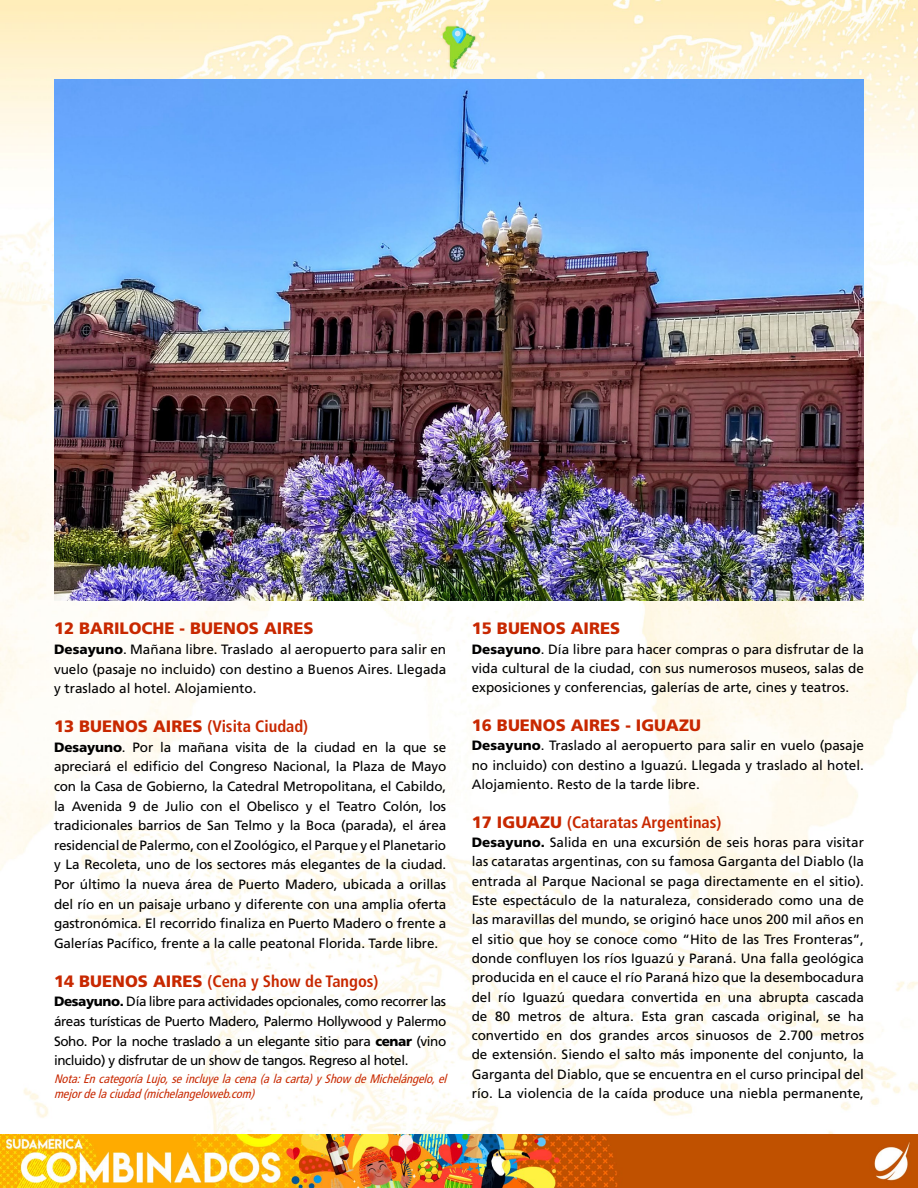
<style>
.page{position:relative;width:918px;height:1188px;background:#fff}
.page>*{position:absolute;margin:0;border:0;box-sizing:border-box;transform-origin:0 0}
.t1{font:700 condensed 16.5px "Frutiger";color:#c82800}
.t2{font:900 16.5px "Frutiger";color:#c82800}
.t3{font:13.5px/19.4px "Frutiger";color:#000;text-align:justify}
.t4{font:italic condensed 12.3px/15px "Frutiger";color:#c82800}
.s1{font-weight:900}
.s2{font-weight:900;font-stretch:normal}
</style>
<div class="page">
<img style="left:0;top:1px;width:918px;height:1133px">
<img style="left:0;top:1134px;width:918px;height:54px">
<img style="left:54px;top:80px;width:810px;height:520px">
<p class="t2" style="left:54px;top:619px;width:261px">12 BARILOCHE - BUENOS AIRES</p>
<p class="t3" style="left:54px;top:639px;width:394px"><span class="s1">Desayuno</span>. Mañana libre. Traslado al aeropuerto para salir en vuelo (pasaje no incluido) con destino a Buenos Aires. Llegada y traslado al hotel. Alojamiento.</p>
<p class="t1" style="left:54px;top:717px;width:256px"><span class="s2">13 BUENOS AIRES</span> (Visita Ciudad)</p>
<p class="t3" style="left:54px;top:737px;width:394px"><span class="s1">Desayuno</span>. Por la mañana visita de la ciudad en la que se apreciará el edificio del Congreso Nacional, la Plaza de Mayo con la Casa de Gobierno, la Catedral Metropolitana, el Cabildo, la Avenida 9 de Julio con el Obelisco y el Teatro Colón, los tradicionales barrios de San Telmo y la Boca (parada), el área residencial de Palermo, con el Zoológico, el Parque y el Planetario y La Recoleta, uno de los sectores más elegantes de la ciudad.<br>Por último la nueva área de Puerto Madero, ubicada a orillas del río en un paisaje urbano y diferente con una amplia oferta gastronómica. El recorrido finaliza en Puerto Madero o frente a Galerías Pacífico, frente a la calle peatonal Florida. Tarde libre.</p>
<p class="t1" style="left:54px;top:971px;width:326px"><span class="s2">14 BUENOS AIRES</span> (Cena y Show de Tangos)</p>
<p class="t3" style="left:54px;top:992px;width:394px"><span class="s1">Desayuno.</span> Día libre para actividades opcionales, como recorrer las áreas turísticas de Puerto Madero, Palermo Hollywood y Palermo Soho. Por la noche traslado a un elegante sitio para <span class="s1">cenar</span> (vino incluido) y disfrutar de un show de tangos. Regreso al hotel.</p>
<p class="t4" style="left:54px;top:1071px;width:398px">Nota:EncategoríaLujo,seincluyelacena(alacarta)yShow deMichelángelo,el mejordelaciudad(michelangeloweb.com)</p>
<p class="t2" style="left:472px;top:619px;width:150px">15 BUENOS AIRES</p>
<p class="t3" style="left:472px;top:639px;width:394px"><span class="s1">Desayuno</span>. Día libre para hacer compras o para disfrutar de la vida cultural de la ciudad, con sus numerosos museos, salas de exposiciones y conferencias, galerías de arte, cines y teatros.</p>
<p class="t2" style="left:472px;top:715px;width:231px">16 BUENOS AIRES - IGUAZU</p>
<p class="t3" style="left:472px;top:736px;width:394px"><span class="s1">Desayuno</span>. Traslado al aeropuerto para salir en vuelo (pasaje no incluido) con destino a Iguazú. Llegada y traslado al hotel.<br>Alojamiento. Resto de la tarde libre.</p>
<p class="t1" style="left:472px;top:812px;width:251px"><span class="s2">17 IGUAZU</span> (Cataratas Argentinas)</p>
<p class="t3" style="left:472px;top:833px;width:394px"><span class="s1">Desayuno.</span> Salida en una excursión de seis horas para visitar las cataratas argentinas, con su famosa Garganta del Diablo (la entrada al Parque Nacional se paga directamente en el sitio).<br>Este espectáculo de la naturaleza, considerado como una de las maravillas del mundo, se originó hace unos 200 mil años en el sitio que hoy se conoce como “Hito de las Tres Fronteras”, donde confluyen los ríos Iguazú y Paraná. Una falla geológica producida en el cauce el río Paraná hizo que la desembocadura del río Iguazú quedara convertida en una abrupta cascada de 80 metros de altura. Esta gran cascada original, se ha convertido en dos grandes arcos sinuosos de 2.700 metros de extensión. Siendo el salto más imponente del conjunto, la Garganta del Diablo, que se encuentra en el curso principal del río. La violencia de la caída produce una niebla permanente,</p>
</div>
